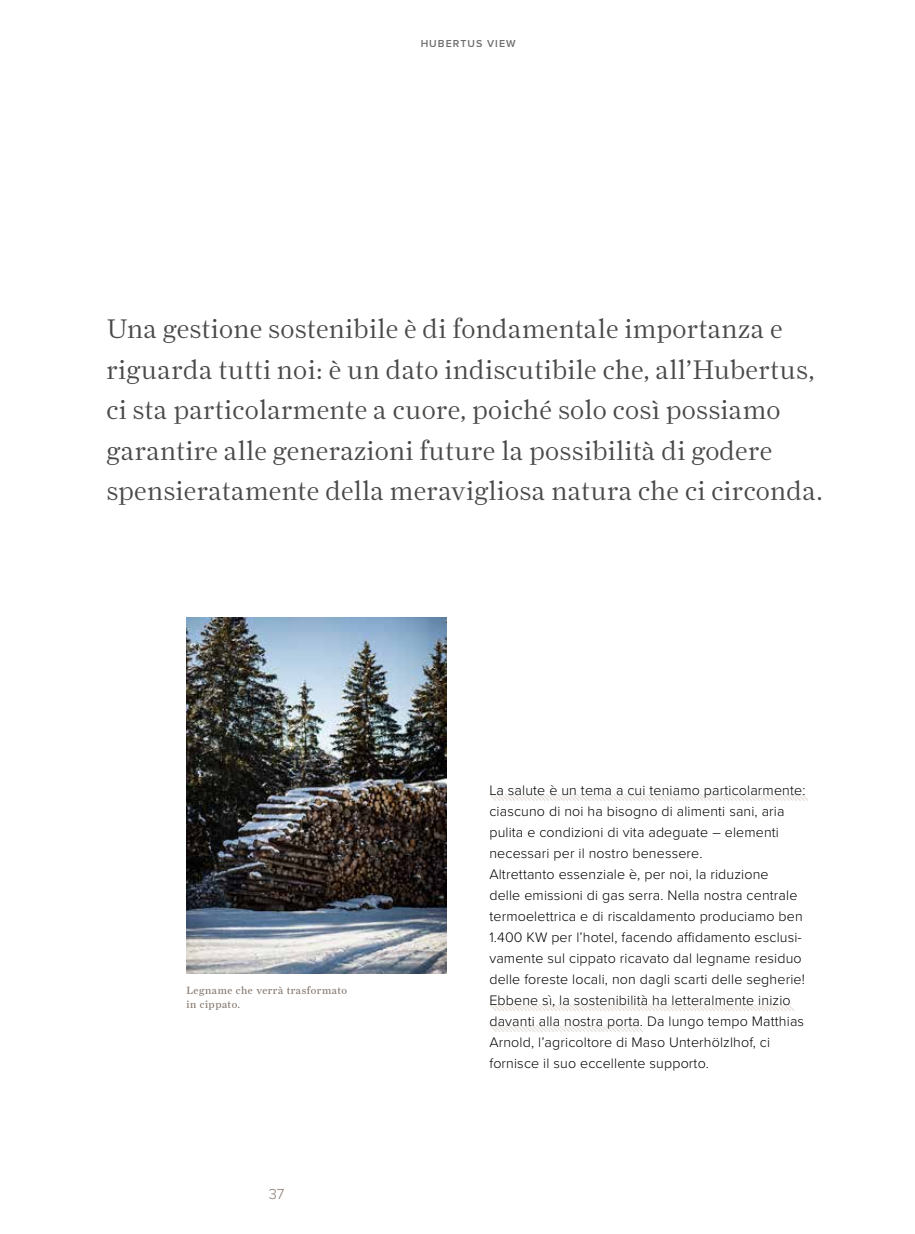
<style>
.page{position:relative;width:915px;height:1234px;background:#fff}
.page>*{position:absolute;margin:0;border:0;box-sizing:border-box;transform-origin:0 0}
.t1{font:300 27px/40.5px "Farnham Display";letter-spacing:.01em;color:#494948}
.t2{font:300 15px "Proxima Nova";color:#86796f}
.t3{font:300 14.25px/21px "Proxima Nova";letter-spacing:.01em;color:#000}
.t4{font:10.5px/14.2px "Farnham Display";letter-spacing:.05em;color:#86796f}
.t5{font:600 10.5px "Proxima Nova";letter-spacing:.1em;color:#6f6f6e}
</style>
<div class="page">
<img style="left:186px;top:617px;width:260px;height:356px">
<svg style="left:490px;top:794px;width:318px;height:7px"></svg>
<svg style="left:490px;top:1004px;width:305px;height:7px"></svg>
<svg style="left:490px;top:1025px;width:153px;height:7px"></svg>
<p class="t5" style="left:420px;top:35px;width:96px">HUBERTUS VIEW</p>
<p class="t1" style="left:106px;top:308px;width:717px">Una gestione sostenibile è di fondamentale importanza e riguarda tutti noi: è un dato indiscutibile che, all’Hubertus, ci sta particolarmente a cuore, poiché solo così possiamo garantire alle generazioni future la possibilità di godere spensieratamente della meravigliosa natura che ci circonda.</p>
<p class="t4" style="left:186px;top:983px;width:162px">Legname che verrà trasformato in cippato.</p>
<p class="t2" style="left:269px;top:1182px;width:17px">37</p>
<p class="t3" style="left:489px;top:778px;width:317px">La salute è un tema a cui teniamo particolarmente: ciascuno di noi ha bisogno di alimenti sani, aria pulita e condizioni di vita adeguate – elementi necessari per il nostro benessere.<br>Altrettanto essenziale è, per noi, la riduzione<br>delle emissioni di gas serra. Nella nostra centrale termoelettrica e di riscaldamento produciamo ben 1.400 KW per l’hotel, facendo affidamento esclusi&shy;vamente sul cippato ricavato dal legname residuo delle foreste locali, non dagli scarti delle segherie!<br>Ebbene sì, la sostenibilità ha letteralmente inizio davanti alla nostra porta. Da lungo tempo Matthias Arnold, l’agricoltore di Maso Unterhölzlhof, ci fornisce il suo eccellente supporto.</p>
</div>
